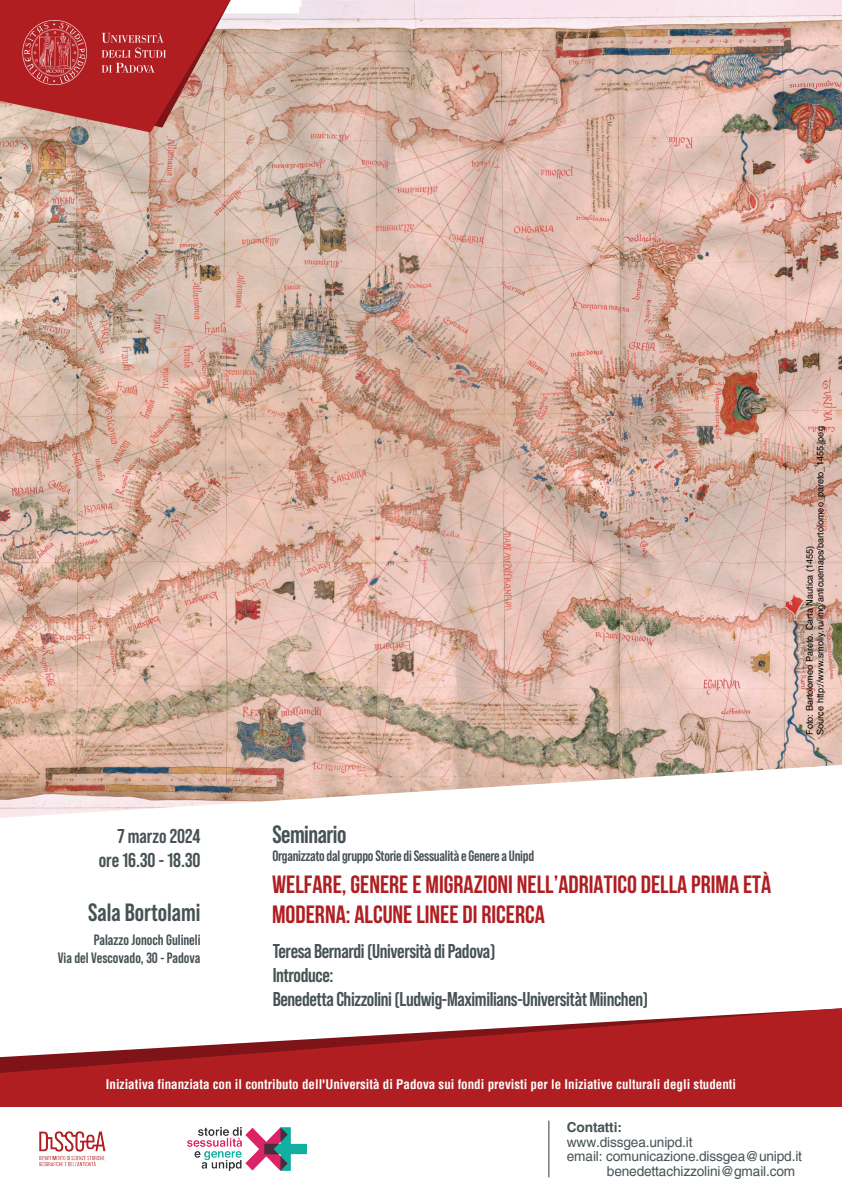
<style>
.page{position:relative;width:842px;height:1191px;background:#fff}
.page>*{position:absolute;margin:0;border:0;box-sizing:border-box;transform-origin:0 0}
.t1{font:700 25px/30px "Bebas Neue";color:#b11e22}
.t2{font:700 25px "Bebas Neue Pro";color:#475255}
.t3{font:700 25px "Bebas Neue Pro";letter-spacing:-.02em;color:#475255}
.t4{font:700 20px/24px "Bebas Neue Pro";letter-spacing:-.02em;color:#475255}
.t5{font:700 20px/24px "Bebas Neue Pro";color:#475255;text-align:right}
.t6{font:700 15px "Bebas Neue Pro";letter-spacing:-.02em;color:#475255}
.t7{font:700 15px/18px "Bebas Neue Pro";color:#475255;text-align:right}
.t8{font:13.7px "Helvetica";letter-spacing:-.01em;color:#475255}
.t9{font:700 13.7px "Helvetica";letter-spacing:-.01em;color:#475255}
.t10{font:700 condensed 13px "Helvetica";color:#fff}
.t11{font:9.1px/11px "Helvetica";color:#000001}
</style>
<div class="page">
<img style="left:0;top:0;width:842px;height:765px">
<svg style="left:0;top:765px;width:838px;height:53px"></svg>
<svg style="left:0;top:1008px;width:842px;height:99px;fill:#b11e22"></svg>
<hr style="left:549px;top:1120px;width:1px;height:57px;background:#30373a">
<svg style="left:0;top:0;width:231px;height:132px;background:#ba4f4d"></svg>
<img style="left:39px;top:1131px;width:67px;height:36px">
<img style="left:188px;top:1127px;width:118px;height:43px">
<img style="left:22px;top:20px;width:144px;height:64px">
<p class="t11" style="left:804px;top:734px;width:310px;rotate:-90deg">Foto: Bartolomeo Pareto. Carta Nautica (1455)<br>Source http://www.smoliy.ru/img/anticuemaps/bartolomeo_pareto_1455.jpeg</p>
<h2 class="t5" style="left:99px;top:823px;width:103px">7 marzo 2024 ore 16.30 - 18.30</h2>
<h1 class="t2" style="left:88px;top:897px;width:114px">Sala Bortolami</h1>
<p class="t7" style="left:58px;top:930px;width:144px">Palazzo Jonoch Gulineli<br>Via del Vescovado, 30 - Padova</p>
<h1 class="t3" style="left:272px;top:820px;width:76px">Seminario</h1>
<p class="t6" style="left:272px;top:847px;width:263px">Organizzato dal gruppo Storie di Sessualità e Genere a Unipd</p>
<h1 class="t1" style="left:272px;top:869px;width:501px">WELFARE, GENERE E MIGRAZIONI NELL’ADRIATICO DELLA PRIMA ETÀ<br>MODERNA: ALCUNE LINEE DI RICERCA</h1>
<h2 class="t4" style="left:273px;top:938px;width:377px">Teresa Bernardi (Università di Padova)<br>Introduce:<br>Benedetta Chizzolini (Ludwig-Maximilians-Universitàt Miinchen)</h2>
<p class="t10" style="left:106px;top:1075px;width:632px">Iniziativa finanziata con il contributo dell'Università di Padova sui fondi previsti per le Iniziative culturali degli studenti</p>
<p class="t9" style="left:567px;top:1118px;width:57px">Contatti:</p>
<p class="t8" style="left:567px;top:1133px;width:127px">www.dissgea.unipd.it</p>
<p class="t8" style="left:567px;top:1148px;width:237px">email: comunicazione.dissgea@unipd.it</p>
<p class="t8" style="left:607px;top:1163px;width:190px">benedettachizzolini@gmail.com</p>
</div>
